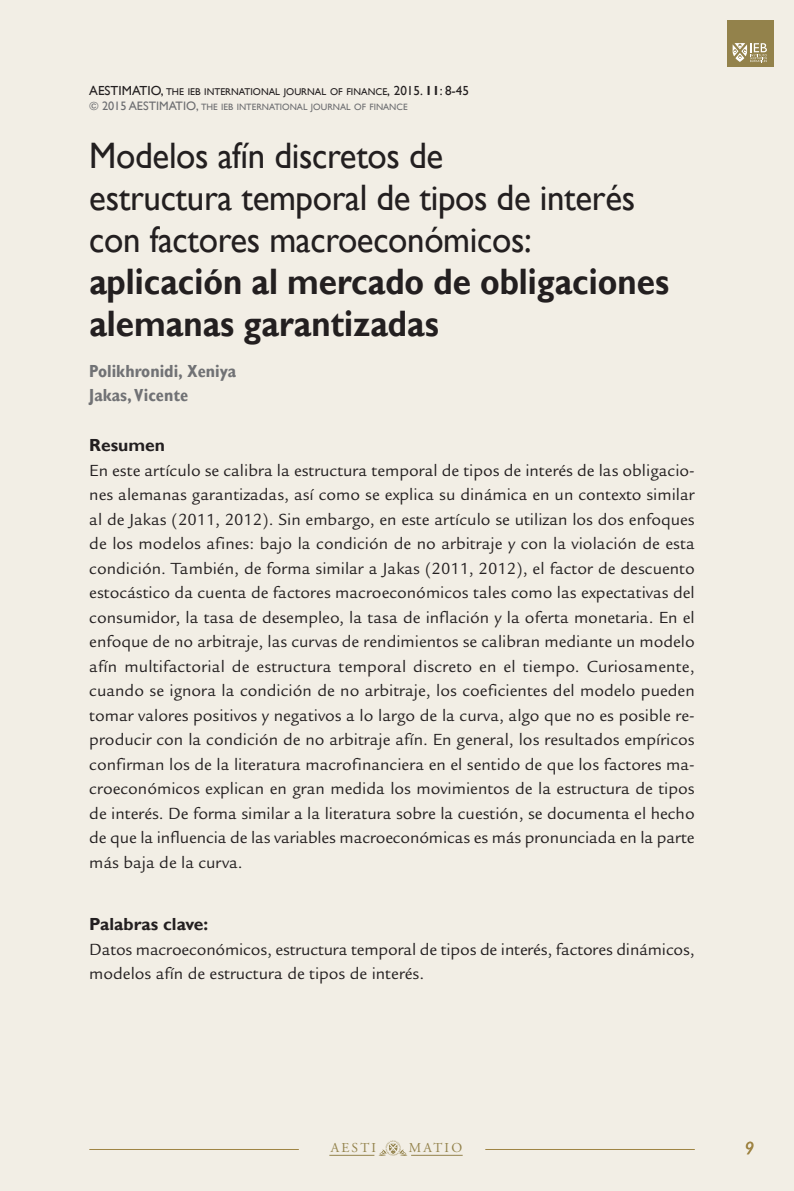
<style>
.page{position:relative;width:794px;height:1191px;background:#f2eee5}
.page>*{position:absolute;margin:0;border:0;box-sizing:border-box;transform-origin:0 0}
.t1{font:36.75px/42px "Gill Sans";letter-spacing:-.01em;color:#231f20;scale:.95 1}
.t2{font:700 36.75px/42px "Gill Sans";color:#231f20;scale:.9 1}
.t3{font:17.5px/24.5px "Legacy Sans";letter-spacing:-.01em;color:#231f20;text-align:justify}
.t4{font:700 condensed 17.5px/24.5px "Gill Sans";color:#717275}
.t5{font:700 17.5px "Gill Sans";color:#231f20}
.t6{font:italic 17.5px "Gill Sans";color:#9f8444}
.t7{font:13.65px "Adobe Garamond Pro";letter-spacing:.16em;color:#93824b}
.t8{font:9.8px "Gill Sans";color:#231f20}
.t9{font:9.1px "Gill Sans";color:#6c6d70}
.s1{font-size:13.12px}
.s2{font-weight:700;font-size:13.12px}
.s3{font-size:12.25px}
</style>
<div class="page">
<hr style="left:89px;top:1149px;width:210px;height:1px;background:#9f8444">
<hr style="left:485px;top:1149px;width:210px;height:1px;background:#9f8444">
<div style="left:727px;top:20px;width:46px;height:46px;background:#93824b"></div>
<svg style="left:732px;top:43px;width:35px;height:19px"></svg>
<hr style="left:411px;top:1155px;width:52px;height:1px;background:#93824b">
<hr style="left:329px;top:1155px;width:45px;height:1px;background:#93824b">
<svg style="left:378px;top:1140px;width:29px;height:16px"></svg>
<p class="t8" style="left:89px;top:85px;width:381px"><span class="s1">aestimatio,</span> the ieb international journal of finance<span class="s1">, 2015.</span> <span class="s2">11</span><span class="s1">: 8-45</span></p>
<p class="t9" style="left:102px;top:102px;width:307px"><span class="s3">2015 aestimatio,</span> the ieb international journal of finance</p>
<h1 class="t1" style="left:89px;top:134px;width:576px">modelos afín discretos de<br>estructura temporal de tipos de interés con factores macroeconómicos:</h1>
<h1 class="t2" style="left:89px;top:260px;width:645px">aplicación al mercado de obligaciones alemanas garantizadas</h1>
<p class="t4" style="left:89px;top:359px;width:148px">Polikhronidi, Xeniya<br>Jakas,Vicente</p>
<p class="t5" style="left:89px;top:435px;width:77px">Resumen</p>
<p class="t3" style="left:89px;top:459px;width:607px">En este artículo se calibra la estructura temporal de tipos de interés de las obligacio&shy;nes alemanas garantizadas, así como se explica su dinámica en un contexto similar al de Jakas (2011, 2012). Sin embargo, en este artículo se utilizan los dos enfoques de los modelos afines: bajo la condición de no arbitraje y con la violación de esta condición. También, de forma similar a Jakas (2011, 2012), el factor de descuento estocástico da cuenta de factores macroeconómicos tales como las expectativas del consumidor, la tasa de desempleo, la tasa de inflación y la oferta monetaria. En el enfoque de no arbitraje, las curvas de rendimientos se calibran mediante un modelo afín multifactorial de estructura temporal discreto en el tiempo. Curiosamente, cuando se ignora la condición de no arbitraje, los coeficientes del modelo pueden tomar valores positivos y negativos a lo largo de la curva, algo que no es posible re&shy;producir con la condición de no arbitraje afín. En general, los resultados empíricos confirman los de la literatura macrofinanciera en el sentido de que los factores ma&shy;croeconómicos explican en gran medida los movimientos de la estructura de tipos de interés. De forma similar a la literatura sobre la cuestión, se documenta el hecho de que la influencia de las variables macroeconómicas es más pronunciada en la parte más baja de la curva.</p>
<p class="t5" style="left:89px;top:914px;width:121px">Palabras clave:</p>
<p class="t3" style="left:89px;top:938px;width:607px">Datos macroeconómicos, estructura temporal de tipos de interés, factores dinámicos, modelos afín de estructura de tipos de interés.</p>
<p class="t7" style="left:331px;top:1142px;width:47px">AESTI</p>
<p class="t7" style="left:409px;top:1142px;width:55px">MATIO</p>
<p class="t6" style="left:744px;top:1137px;width:11px">9</p>
</div>
